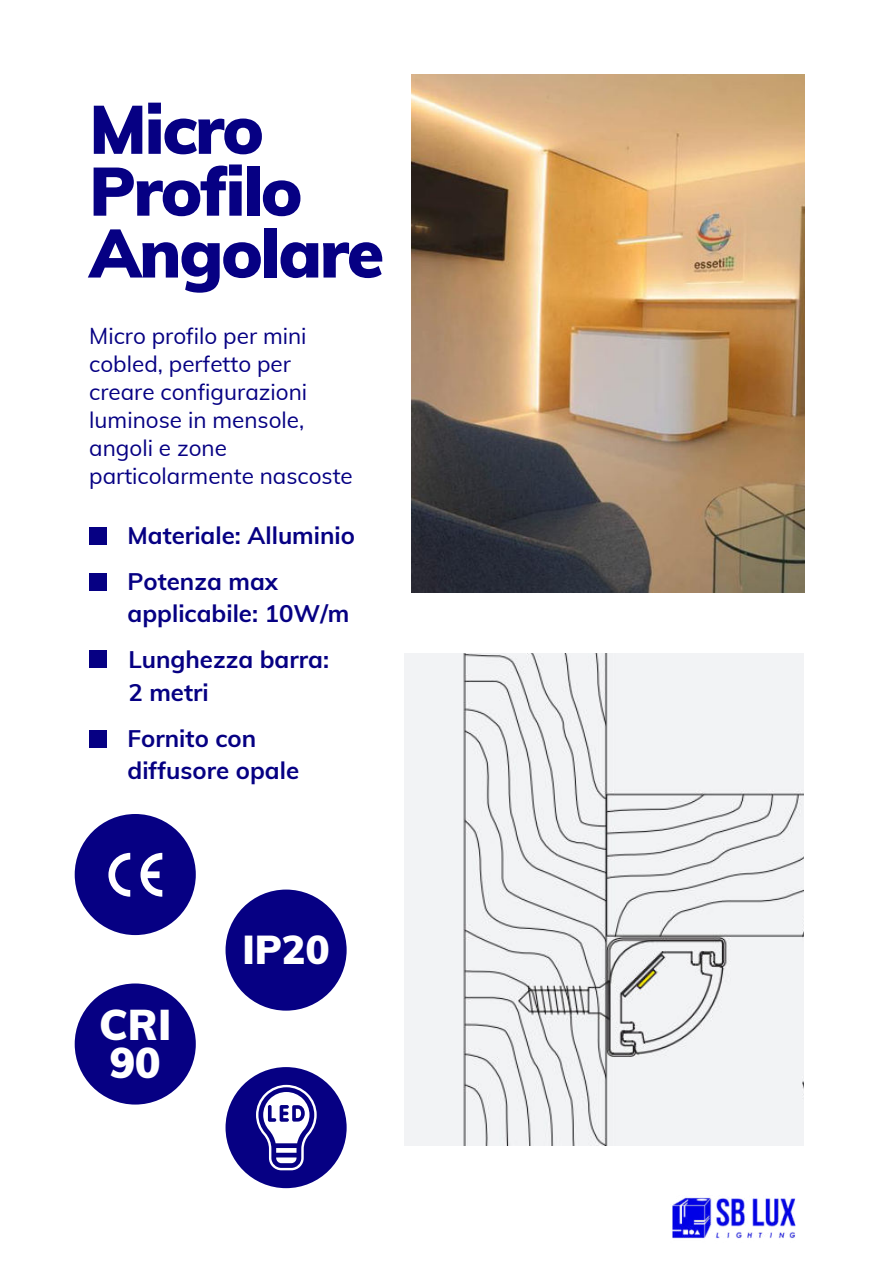
<style>
.page{position:relative;width:893px;height:1264px;background:#fff}
.page>*{position:absolute;margin:0;border:0;box-sizing:border-box;transform-origin:0 0}
.t1{font:900 67.65px/61.8px "Muli";letter-spacing:-.03em;color:#060083}
.t2{font:900 42.15px/38.2px "Muli";color:#fff}
.t3{font:900 39.45px "Muli";color:#fff}
.t4{font:700 24px/32.5px "Muli";color:#060083}
.t5{font:22.5px/28px "Muli";color:#060083}
</style>
<div class="page">
<img style="left:672px;top:1197px;width:124px;height:42px">
<div style="left:89px;top:573px;width:17px;height:17px;background:#060083"></div>
<div style="left:89px;top:527px;width:17px;height:17px;background:#060083"></div>
<div style="left:89px;top:650px;width:17px;height:17px;background:#060083"></div>
<div style="left:89px;top:730px;width:17px;height:17px;background:#060083"></div>
<div style="left:75px;top:814px;width:121px;height:121px;background:#060083;border-radius:50%"></div>
<svg style="left:108px;top:852px;width:22px;height:44px"></svg>
<svg style="left:140px;top:852px;width:22px;height:44px"></svg>
<div style="left:225px;top:889px;width:121px;height:121px;background:#060083;border-radius:50%"></div>
<div style="left:75px;top:983px;width:121px;height:121px;background:#060083;border-radius:50%"></div>
<div style="left:225px;top:1067px;width:121px;height:121px;background:#060083;border-radius:50%"></div>
<svg style="left:256px;top:1084px;width:60px;height:86px"></svg>
<img style="left:404px;top:653px;width:399px;height:492px">
<img style="left:411px;top:74px;width:393px;height:519px">
<h1 class="t1" style="left:89px;top:95px;width:296px">Micro<br>Profilo<br>Angolare</h1>
<p class="t5" style="left:89px;top:320px;width:265px">Micro profilo per mini cobled, perfetto per creare configurazioni luminose in mensole, angoli e zone particolarmente nascoste</p>
<p class="t4" style="left:127px;top:517px;width:229px">Materiale: Alluminio</p>
<p class="t4" style="left:127px;top:563px;width:223px">Potenza max applicabile: 10W/m</p>
<p class="t4" style="left:128px;top:642px;width:202px">Lunghezza barra:<br>2 metri</p>
<p class="t4" style="left:127px;top:720px;width:173px">Fornito con diffusore opale</p>
<h2 class="t2" style="left:99px;top:1003px;width:74px">CRI<br>90</h2>
<h3 class="t3" style="left:242px;top:920px;width:88px">IP20</h3>
</div>
